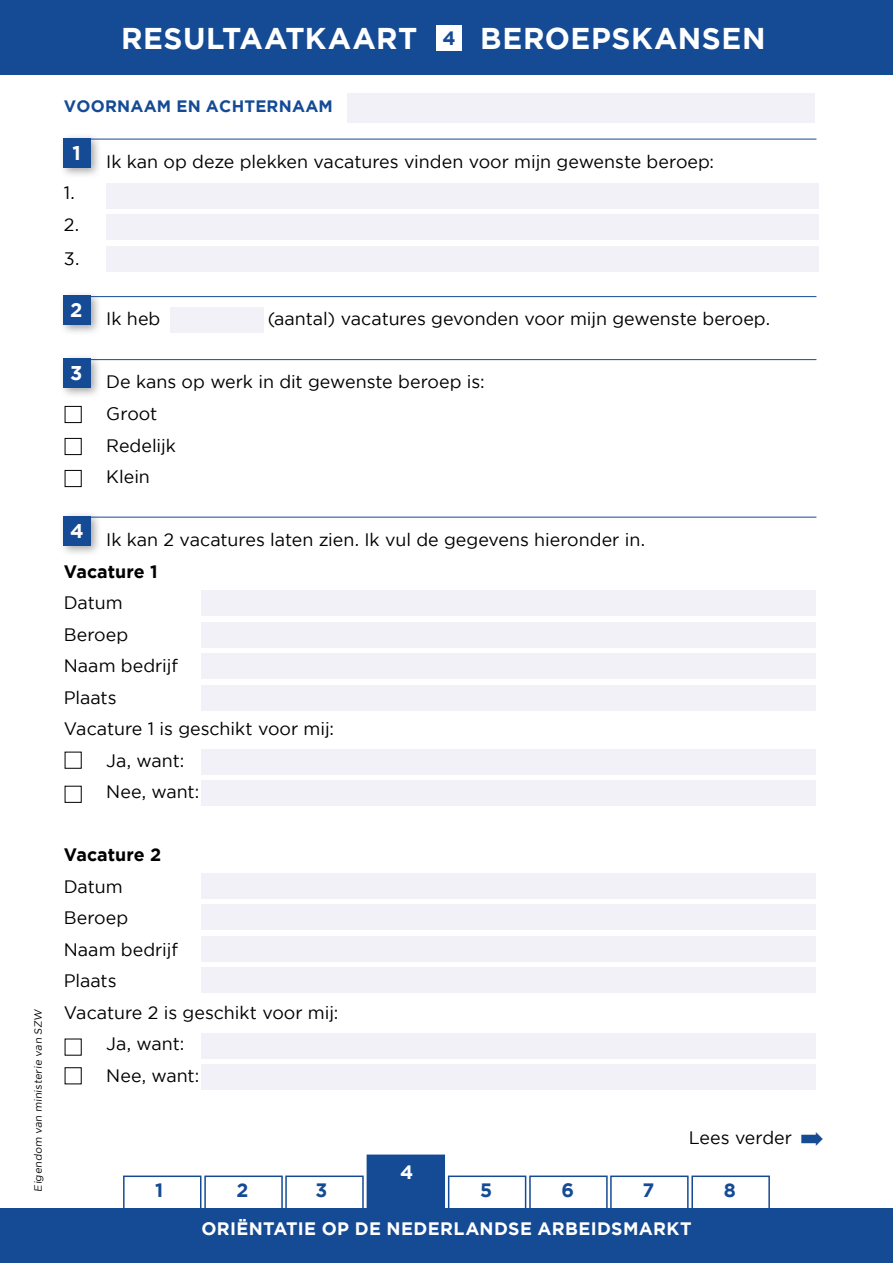
<style>
.page{position:relative;width:893px;height:1263px;background:#fff}
.page>*{position:absolute;margin:0;border:0;box-sizing:border-box;transform-origin:0 0}
.t1{font:700 30px "Gotham";letter-spacing:.02em;color:#fff}
.t2{font:700 19.95px "Gotham";color:#fff}
.t3{font:700 19.35px "Gotham";color:#154b95}
.t4{font:700 19.35px "Gotham";color:#fff}
.t5{font:18px/31.5px "Gotham";color:#000}
.t6{font:700 18px "Gotham";letter-spacing:.02em;color:#fff}
.t7{font:700 18px "Gotham";letter-spacing:.005em;color:#000}
.t8{font:700 16.5px "Gotham";letter-spacing:.015em;color:#154b95}
.t9{font:10.5px "Gotham";color:#000}
.s1{font-weight:700}
.s2{color:#154b95}
</style>
<div class="page">
<div style="left:347px;top:94px;width:467px;height:29px;background:#f1f1f7"></div>
<div style="left:0;top:0;width:893px;height:74px;background:#154b95"></div>
<div style="left:170px;top:307px;width:94px;height:26px;background:#f1f1f7"></div>
<div style="left:106px;top:183px;width:713px;height:25px;background:#f1f1f7"></div>
<div style="left:106px;top:246px;width:713px;height:25px;background:#f1f1f7"></div>
<div style="left:106px;top:214px;width:713px;height:26px;background:#f1f1f7"></div>
<div style="left:201px;top:591px;width:615px;height:25px;background:#f1f1f7"></div>
<div style="left:201px;top:1064px;width:615px;height:26px;background:#f1f1f7"></div>
<div style="left:201px;top:780px;width:615px;height:26px;background:#f1f1f7"></div>
<div style="left:201px;top:967px;width:615px;height:26px;background:#f1f1f7"></div>
<div style="left:201px;top:653px;width:615px;height:26px;background:#f1f1f7"></div>
<div style="left:201px;top:905px;width:615px;height:25px;background:#f1f1f7"></div>
<div style="left:201px;top:622px;width:615px;height:25px;background:#f1f1f7"></div>
<div style="left:201px;top:873px;width:615px;height:25px;background:#f1f1f7"></div>
<div style="left:201px;top:1033px;width:615px;height:25px;background:#f1f1f7"></div>
<div style="left:201px;top:749px;width:615px;height:25px;background:#f1f1f7"></div>
<div style="left:201px;top:685px;width:615px;height:25px;background:#f1f1f7"></div>
<div style="left:201px;top:936px;width:615px;height:25px;background:#f1f1f7"></div>
<div style="left:367px;top:1154px;width:78px;height:72px;background:#154b95;border:2px solid #154b95"></div>
<div style="left:204px;top:1175px;width:79px;height:51px;border:2px solid #154b95"></div>
<div style="left:285px;top:1175px;width:79px;height:51px;border:2px solid #154b95"></div>
<div style="left:448px;top:1175px;width:78px;height:51px;border:2px solid #154b95"></div>
<div style="left:529px;top:1175px;width:79px;height:51px;border:2px solid #154b95"></div>
<div style="left:610px;top:1175px;width:79px;height:51px;border:2px solid #154b95"></div>
<div style="left:691px;top:1175px;width:79px;height:51px;border:2px solid #154b95"></div>
<div style="left:123px;top:1175px;width:78px;height:51px;border:2px solid #154b95"></div>
<div style="left:436px;top:26px;width:25px;height:25px;background:#fff"></div>
<div style="left:0;top:1209px;width:893px;height:54px;background:#154b95"></div>
<hr style="left:64px;top:139px;width:752px;height:1px;background:#154b95">
<div style="left:59px;top:133px;width:44px;height:46px;background:#000;opacity:.35"></div>
<div style="left:64px;top:138px;width:27px;height:30px;background:#154b95"></div>
<hr style="left:64px;top:296px;width:752px;height:1px;background:#154b95">
<div style="left:59px;top:290px;width:44px;height:46px;background:#000;opacity:.35"></div>
<div style="left:64px;top:295px;width:27px;height:30px;background:#154b95"></div>
<hr style="left:64px;top:359px;width:752px;height:1px;background:#154b95">
<div style="left:59px;top:353px;width:44px;height:46px;background:#000;opacity:.35"></div>
<div style="left:64px;top:358px;width:27px;height:30px;background:#154b95"></div>
<hr style="left:64px;top:517px;width:752px;height:1px;background:#154b95">
<div style="left:59px;top:511px;width:44px;height:46px;background:#000;opacity:.35"></div>
<div style="left:64px;top:516px;width:27px;height:30px;background:#154b95"></div>
<div style="left:65px;top:406px;width:17px;height:17px;border:1px solid #000"></div>
<div style="left:65px;top:438px;width:17px;height:17px;border:1px solid #000"></div>
<div style="left:65px;top:470px;width:17px;height:17px;border:1px solid #000"></div>
<div style="left:65px;top:752px;width:17px;height:17px;border:1px solid #000"></div>
<div style="left:65px;top:786px;width:17px;height:17px;border:1px solid #000"></div>
<p class="t9" style="left:32px;top:1191px;width:185px;rotate:-90deg">Eigendom van ministerie van SZW</p>
<h1 class="t1" style="left:121px;top:21px;width:298px">RESULTAATKAART</h1>
<h1 class="t1" style="left:480px;top:21px;width:287px">BEROEPSKANSEN</h1>
<p class="t3" style="left:442px;top:27px;width:15px">4</p>
<p class="t8" style="left:64px;top:97px;width:271px">VOORNAAM EN ACHTERNAAM</p>
<p class="t2" style="left:73px;top:141px;width:10px">1</p>
<p class="t5" style="left:106px;top:146px;width:609px">Ik kan op deze plekken vacatures vinden voor mijn gewenste beroep:</p>
<p class="t5" style="left:64px;top:177px;width:17px">1.<br>2.</p>
<p class="t5" style="left:64px;top:243px;width:17px">3.</p>
<p class="t5" style="left:70px;top:303px;width:92px"><sup>2</sup> Ik heb</p>
<p class="t5" style="left:268px;top:303px;width:504px">(aantal) vacatures gevonden voor mijn gewenste beroep.</p>
<p class="t5" style="left:106px;top:366px;width:380px;text-indent:-36px"><sup>3</sup> De kans op werk in dit gewenste beroep is:<br>Groot<br>Redelijk<br>Klein</p>
<p class="t5" style="left:64px;top:524px;width:583px;text-indent:7px"><sup>4</sup> Ik kan 2 vacatures laten zien. Ik vul de gegevens hieronder in.<br><span class="s1">Vacature 1</span></p>
<p class="t5" style="left:64px;top:587px;width:60px">Datum</p>
<p class="t5" style="left:64px;top:618px;width:66px">Beroep</p>
<p class="t5" style="left:64px;top:650px;width:116px">Naam bedrijf</p>
<p class="t5" style="left:64px;top:681px;width:55px">Plaats</p>
<p class="t5" style="left:64px;top:713px;width:272px">Vacature 1 is geschikt voor mij:</p>
<p class="t5" style="left:106px;top:744px;width:79px">Ja, want:</p>
<p class="t5" style="left:106px;top:776px;width:94px">Nee, want:</p>
<p class="t7" style="left:64px;top:844px;width:99px">Vacature 2</p>
<p class="t5" style="left:64px;top:870px;width:60px">Datum</p>
<p class="t5" style="left:64px;top:902px;width:66px">Beroep</p>
<p class="t5" style="left:64px;top:933px;width:116px">Naam bedrijf</p>
<p class="t5" style="left:64px;top:965px;width:55px">Plaats</p>
<p class="t5" style="left:64px;top:996px;width:276px">Vacature 2 is geschikt voor mij:</p>
<p class="t5" style="left:106px;top:1028px;width:79px">Ja, want:</p>
<p class="t5" style="left:106px;top:1059px;width:94px">Nee, want:</p>
<p class="t4" style="left:400px;top:1160px;width:15px">4</p>
<p class="t5" style="left:689px;top:1122px;width:137px">Lees verder <span class="s2">➡</span></p>
<p class="t3" style="left:155px;top:1179px;width:10px">1</p>
<p class="t3" style="left:236px;top:1179px;width:13px">2</p>
<p class="t3" style="left:315px;top:1179px;width:13px">3</p>
<p class="t3" style="left:480px;top:1179px;width:14px">5</p>
<p class="t3" style="left:561px;top:1179px;width:14px">6</p>
<p class="t3" style="left:642px;top:1179px;width:13px">7</p>
<p class="t3" style="left:724px;top:1179px;width:14px">8</p>
<p class="t6" style="left:201px;top:1218px;width:492px">ORIËNTATIE OP DE NEDERLANDSE ARBEIDSMARKT</p>
</div>
